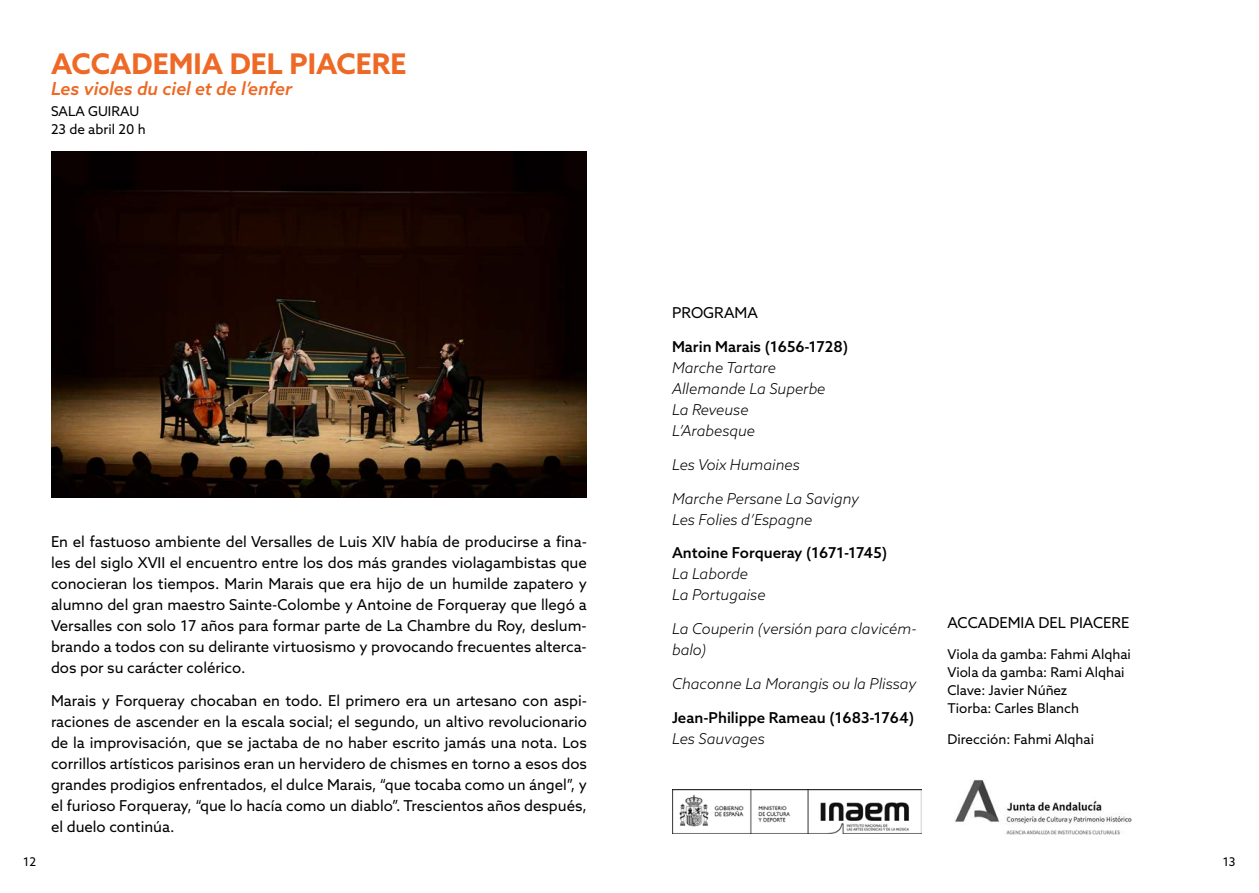
<style>
.page{position:relative;width:1259px;height:893px;background:#fff}
.page>*{position:absolute;margin:0;border:0;box-sizing:border-box;transform-origin:0 0}
.t1{font:700 28.5px "Azo Sans";color:#ed6925}
.t2{font:italic 500 18px "Azo Sans";color:#ed6925}
.t3{font:15px/21px "Azo Sans";color:#000;text-align:justify}
.t4{font:italic 300 15px/21px "Azo Sans";color:#000}
.t5{font:500 15px "Azo Sans";color:#000}
.t6{font:13.5px/18px "Azo Sans";color:#000}
.t7{font:12px "Azo Sans";color:#000}
</style>
<div class="page">
<img style="left:51px;top:152px;width:536px;height:346px">
<img style="left:954px;top:780px;width:177px;height:54px">
<img style="left:672px;top:790px;width:249px;height:43px">
<h1 class="t1" style="left:51px;top:44px;width:357px">ACCADEMIA DEL PIACERE</h1>
<p class="t2" style="left:51px;top:76px;width:243px">Les violes du ciel et de l’enfer</p>
<p class="t6" style="left:51px;top:102px;width:96px">SALA GUIRAU<br>23 de abril 20 h</p>
<p class="t3" style="left:51px;top:530px;width:537px">En el fastuoso ambiente del Versalles de Luis XIV había de producirse a fina&shy;les del siglo XVII el encuentro entre los dos más grandes violagambistas que conocieran los tiempos. Marin Marais que era hijo de un humilde zapatero y alumno del gran maestro Sainte-Colombe y Antoine de Forqueray que llegó a Versalles con solo 17 años para formar parte de La Chambre du Roy, deslum&shy;brando a todos con su delirante virtuosismo y provocando frecuentes alterca&shy;dos por su carácter colérico.</p>
<p class="t3" style="left:51px;top:690px;width:537px">Marais y Forqueray chocaban en todo. El primero era un artesano con aspi&shy;raciones de ascender en la escala social; el segundo, un altivo revolucionario de la improvisación, que se jactaba de no haber escrito jamás una nota. Los corrillos artísticos parisinos eran un hervidero de chismes en torno a esos dos grandes prodigios enfrentados, el dulce Marais, “que tocaba como un ángel”, y el furioso Forqueray, “que lo hacía como un diablo”. Trescientos años después, el duelo continúa.</p>
<p class="t3" style="left:672px;top:302px;width:87px">PROGRAMA</p>
<p class="t5" style="left:672px;top:337px;width:178px">Marin Marais (1656-1728)</p>
<p class="t4" style="left:672px;top:357px;width:155px">Marche Tartare<br>Allemande La Superbe<br>La Reveuse<br>L’Arabesque</p>
<p class="t4" style="left:672px;top:454px;width:129px">Les Voix Humaines</p>
<p class="t4" style="left:672px;top:488px;width:189px">Marche Persane La Savigny<br>Les Folies d’Espagne</p>
<p class="t5" style="left:672px;top:543px;width:217px">Antoine Forqueray (1671-1745)</p>
<p class="t4" style="left:672px;top:563px;width:95px">La Laborde<br>La Portugaise</p>
<p class="t4" style="left:672px;top:618px;width:246px">La Couperin (versión para clavicém&shy;balo)</p>
<p class="t4" style="left:672px;top:673px;width:246px">Chaconne La Morangis ou la Plissay</p>
<p class="t5" style="left:672px;top:707px;width:244px">Jean-Philippe Rameau (1683-1764)</p>
<p class="t4" style="left:672px;top:728px;width:94px">Les Sauvages</p>
<p class="t3" style="left:947px;top:612px;width:183px">ACCADEMIA DEL PIACERE</p>
<p class="t6" style="left:947px;top:645px;width:185px">Viola da gamba: Fahmi Alqhai<br>Viola da gamba: Rami Alqhai<br>Clave: Javier Núñez<br>Tiorba: Carles Blanch</p>
<p class="t6" style="left:947px;top:729px;width:148px">Dirección: Fahmi Alqhai</p>
<p class="t7" style="left:23px;top:854px;width:14px">12</p>
<p class="t7" style="left:1222px;top:854px;width:14px">13</p>
</div>
